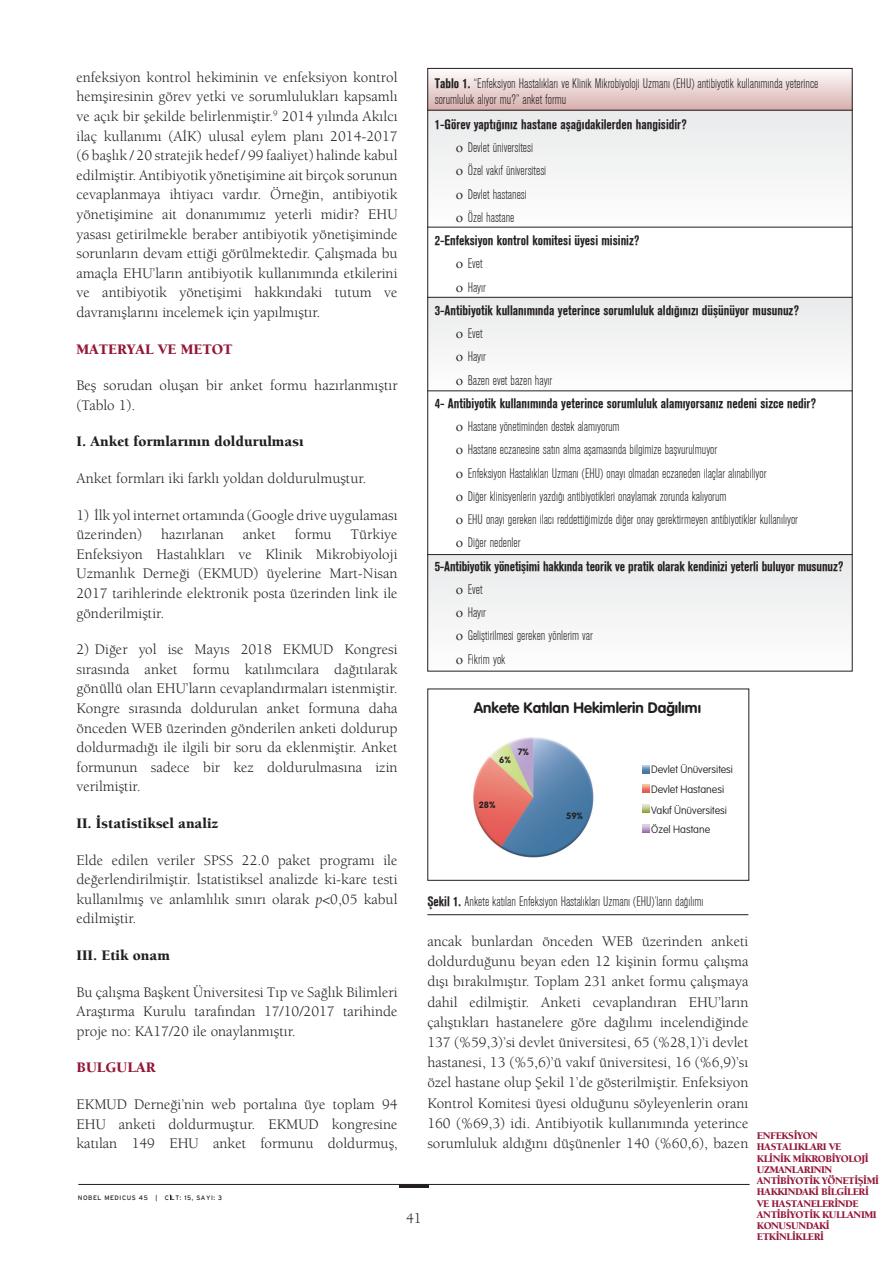
<style>
.page{position:relative;width:893px;height:1263px;background:#fff}
.page>*{position:absolute;margin:0;border:0;box-sizing:border-box;transform-origin:0 0}
.t1{font:15px/19.6px "Berkeley Book Tr";color:#231f20;text-align:justify}
.t2{font:15px "Berkeley Black Tr";color:#231f20}
.t3{font:15px "VAG Rounded Bold Tr";color:#231f20}
.List_Paragraph{font:15px "Berkeley Black Tr";color:#941738}
.t4{font:13.5px/16.2px "Akzidenz Grotesk BE Light Cn";color:#231f20}
.t5{font:13.5px "Akzidenz Grotesk BE Bold Cn";color:#231f20}
.t6{font:10.5px/11.2px "Berkeley Black Tr";letter-spacing:-.04em;color:#941738}
.t7{font:10.5px/20.4px "VAG Rounded Thin Tr";color:#231f20}
.t8{font:9px "VAG Rounded Bold Tr";color:#231f20}
.t9{font:6.45px "Interstate";letter-spacing:.09em;color:#231f20}
.s1{font-family:"Berkeley Book Italic Tr"}
.s2{font-family:"Akzidenz Grotesk BE Bold Cn"}
</style>
<div class="page">
<hr style="left:78px;top:1184px;width:672px;height:1px;background:#231f20">
<hr style="left:399px;top:1184px;width:29px;height:4px;background:#231f20">
<div style="left:427px;top:111px;width:426px;height:116px;background:#f3f4f4"></div>
<div style="left:427px;top:297px;width:426px;height:94px;background:#f3f4f4"></div>
<div style="left:427px;top:555px;width:426px;height:116px;background:#f3f4f4"></div>
<div style="left:427px;top:68px;width:426px;height:43px;background:linear-gradient(to bottom,#fefefd,#d6adab)"></div>
<hr style="left:427px;top:110px;width:426px;height:1px;background:#231f20">
<hr style="left:427px;top:227px;width:426px;height:1px;background:#231f20">
<hr style="left:427px;top:297px;width:426px;height:1px;background:#231f20">
<hr style="left:427px;top:390px;width:426px;height:1px;background:#231f20">
<hr style="left:427px;top:554px;width:426px;height:1px;background:#231f20">
<img style="left:473px;top:737px;width:121px;height:121px">
<svg style="left:643px;top:765px;width:7px;height:8px"></svg>
<svg style="left:643px;top:784px;width:7px;height:8px"></svg>
<svg style="left:643px;top:804px;width:7px;height:8px"></svg>
<svg style="left:643px;top:825px;width:7px;height:7px"></svg>
<div style="left:427px;top:688px;width:322px;height:193px;border:1px solid #231f20"></div>
<hr style="left:427px;top:914px;width:321px;height:1px;background:#231f20">
<p class="t1" style="left:77px;top:67px;width:323px">enfeksiyon kontrol hekiminin ve enfeksiyon kontrol hemşiresinin görev yetki ve sorumlulukları kapsamlı ve açık bir şekilde belirlenmiştir.<sup>9</sup> 2014 yılında Akılcı ilaç kullanımı (AİK) ulusal eylem planı 2014-2017 (6 başlık / 20 stratejik hedef / 99 faaliyet) halinde kabul edilmiştir. Antibiyotik yönetişimine ait birçok sorunun cevaplanmaya ihtiyacı vardır. Örneğin, antibiyotik yönetişimine ait donanımımız yeterli midir? EHU yasası getirilmekle beraber antibiyotik yönetişiminde sorunların devam ettiği görülmektedir. Çalışmada bu amaçla EHU’ların antibiyotik kullanımında etkilerini ve antibiyotik yönetişimi hakkındaki tutum ve davranışlarını incelemek için yapılmıştır.</p>
<p class="List_Paragraph" style="left:77px;top:340px;width:158px">MATERYAL VE METOT</p>
<p class="t1" style="left:77px;top:375px;width:323px">Beş sorudan oluşan bir anket formu hazırlanmıştır (Tablo 1).</p>
<p class="t2" style="left:77px;top:433px;width:228px">I. Anket formlarının doldurulması</p>
<p class="t1" style="left:77px;top:468px;width:291px">Anket formları iki farklı yoldan doldurulmuştur.</p>
<p class="t1" style="left:77px;top:505px;width:323px">1) İlk yol internet ortamında (Google drive uygulaması üzerinden)</p>
<p class="t1" style="left:161px;top:524px;width:64px">hazırlanan</p>
<p class="t1" style="left:243px;top:524px;width:35px">anket</p>
<p class="t1" style="left:295px;top:524px;width:38px">formu</p>
<p class="t1" style="left:77px;top:524px;width:323px;text-indent:274px">Türkiye Enfeksiyon Hastalıkları ve Klinik Mikrobiyoloji Uzmanlık Derneği (EKMUD) üyelerine Mart-Nisan 2017 tarihlerinde elektronik posta üzerinden link ile gönderilmiştir.</p>
<p class="t1" style="left:77px;top:639px;width:323px">2) Diğer yol ise Mayıs 2018 EKMUD Kongresi sırasında anket formu katılımcılara dağıtılarak gönüllü olan EHU’ların cevaplandırmaları istenmiştir.<br>Kongre sırasında doldurulan anket formuna daha önceden WEB üzerinden gönderilen anketi doldurup doldurmadığı ile ilgili bir soru da eklenmiştir. Anket formunun sadece bir kez doldurulmasına izin verilmiştir.</p>
<p class="t2" style="left:77px;top:814px;width:143px">II. İstatistiksel analiz</p>
<p class="t1" style="left:77px;top:850px;width:323px">Elde edilen veriler SPSS 22.0 paket programı ile değerlendirilmiştir. İstatistiksel analizde ki-kare testi kullanılmış ve anlamlılık sınırı olarak <span class="s1">p</span>&lt;0,05 kabul edilmiştir.</p>
<p class="t2" style="left:77px;top:946px;width:95px">III. Etik onam</p>
<p class="t1" style="left:77px;top:982px;width:323px">Bu çalışma Başkent Üniversitesi Tıp ve Sağlık Bilimleri Araştırma Kurulu tarafından 17/10/2017 tarihinde proje no: KA17/20 ile onaylanmıştır.</p>
<p class="List_Paragraph" style="left:77px;top:1058px;width:80px">BULGULAR</p>
<p class="t1" style="left:77px;top:1094px;width:323px">EKMUD Derneği’nin web portalına üye toplam 94<br>EHU anketi doldurmuştur. EKMUD kongresine katılan 149 EHU anket formunu doldurmuş,</p>
<p class="t9" style="left:78px;top:1194px;width:146px">NOBEL MEDICUS 45 | C LT: 15, SAYI: 3</p>
<p class="t4" style="left:435px;top:76px;width:385px"><span class="s2">Tablo 1.</span> “Enfeksiyon Hastalıkları ve Klinik Mikrobiyoloji Uzmanı (EHU) antibiyotik kullanımında yeterince sorumluluk alıyor mu?” anket formu</p>
<p class="t5" style="left:435px;top:116px;width:254px">1-Görev yaptığınız hastane aşağıdakilerden hangisidir?</p>
<p class="t4" style="left:468px;top:140px;width:67px">Devlet üniversitesi</p>
<p class="t4" style="left:468px;top:163px;width:80px">Özel vakıf üniversitesi</p>
<p class="t4" style="left:468px;top:186px;width:61px">Devlet hastanesi</p>
<p class="t4" style="left:468px;top:209px;width:48px">Özel hastane</p>
<p class="t5" style="left:435px;top:233px;width:206px">2-Enfeksiyon kontrol komitesi üyesi misiniz?</p>
<p class="t4" style="left:468px;top:256px;width:16px">Evet</p>
<p class="t4" style="left:468px;top:279px;width:20px">Hayır</p>
<p class="t5" style="left:435px;top:302px;width:366px">3-Antibiyotik kullanımında yeterince sorumluluk aldığınızı düşünüyor musunuz?</p>
<p class="t4" style="left:468px;top:326px;width:16px">Evet</p>
<p class="t4" style="left:468px;top:349px;width:20px">Hayır</p>
<p class="t4" style="left:468px;top:372px;width:86px">Bazen evet bazen hayır</p>
<p class="t5" style="left:435px;top:395px;width:383px">4- Antibiyotik kullanımında yeterince sorumluluk alamıyorsanız nedeni sizce nedir?</p>
<p class="t4" style="left:468px;top:419px;width:153px">Hastane yönetiminden destek alamıyorum</p>
<p class="t4" style="left:468px;top:442px;width:251px">Hastane eczanesine satın alma aşamasında bilgimize başvurulmuyor</p>
<p class="t4" style="left:468px;top:465px;width:300px">Enfeksiyon Hastalıkları Uzmanı (EHU) onayı olmadan eczaneden ilaçlar alınabiliyor</p>
<p class="t4" style="left:468px;top:488px;width:260px">Diğer klinisyenlerin yazdığı antibiyotikleri onaylamak zorunda kalıyorum</p>
<p class="t4" style="left:468px;top:512px;width:332px">EHU onayı gereken ilacı reddettiğimizde diğer onay gerektirmeyen antibiyotikler kullanılıyor</p>
<p class="t4" style="left:468px;top:535px;width:54px">Diğer nedenler</p>
<p class="t5" style="left:435px;top:558px;width:410px">5-Antibiyotik yönetişimi hakkında teorik ve pratik olarak kendinizi yeterli buluyor musunuz?</p>
<p class="t4" style="left:468px;top:581px;width:16px">Evet</p>
<p class="t4" style="left:468px;top:605px;width:20px">Hayır</p>
<p class="t4" style="left:468px;top:628px;width:127px">Geliştirilmesi gereken yönlerim var</p>
<p class="t4" style="left:468px;top:651px;width:39px">Fikrim yok</p>
<p class="t3" style="left:474px;top:699px;width:229px">Ankete Katılan Hekimlerin Dağılımı</p>
<p class="t8" style="left:518px;top:747px;width:13px">7%</p>
<p class="t8" style="left:499px;top:755px;width:13px">6%</p>
<p class="t8" style="left:479px;top:800px;width:18px">28%</p>
<p class="t8" style="left:566px;top:810px;width:18px">59%</p>
<p class="t7" style="left:651px;top:759px;width:83px">Devlet Ünüversitesi</p>
<p class="t7" style="left:651px;top:779px;width:77px">Devlet Hastanesi<br>Vakıf Ünüversitesi</p>
<p class="t7" style="left:651px;top:819px;width:60px">Özel Hastane</p>
<p class="t4" style="left:427px;top:893px;width:277px"><span class="s2">Şekil 1.</span> Ankete katılan Enfeksiyon Hastalıkları Uzmanı (EHU)’ların dağılımı</p>
<p class="t1" style="left:427px;top:931px;width:323px;line-height:20.2px">ancak bunlardan önceden WEB üzerinden anketi doldurduğunu beyan eden 12 kişinin formu çalışma dışı bırakılmıştır. Toplam 231 anket formu çalışmaya dahil edilmiştir. Anketi cevaplandıran EHU’ların çalıştıkları hastanelere göre dağılımı incelendiğinde 137 (%59,3)’si devlet üniversitesi, 65 (%28,1)’i devlet hastanesi, 13 (%5,6)’ü vakıf üniversitesi, 16 (%6,9)’sı özel hastane olup Şekil 1’de gösterilmiştir. Enfeksiyon Kontrol Komitesi üyesi olduğunu söyleyenlerin oranı 160 (%69,3) idi. Antibiyotik kullanımında yeterince sorumluluk aldığını düşünenler 140 (%60,6), bazen</p>
<p class="t1" style="left:406px;top:1208px;width:17px">41</p>
<p class="t6" style="left:757px;top:1130px;width:124px">ENFEKSİYON<br>HASTALIKLARI VE<br>KLİNİK MİKROBİYOLOJİ<br>UZMANLARININ<br>ANTİBİYOTİK YÖNETİŞİMİ<br>HAKKINDAKİ BİLGİLERİ<br>VE HASTANELERİNDE<br>ANTİBİYOTİK KULLANIMI<br>KONUSUNDAKİ<br>ETKİNLİKLERİ</p>
</div>
